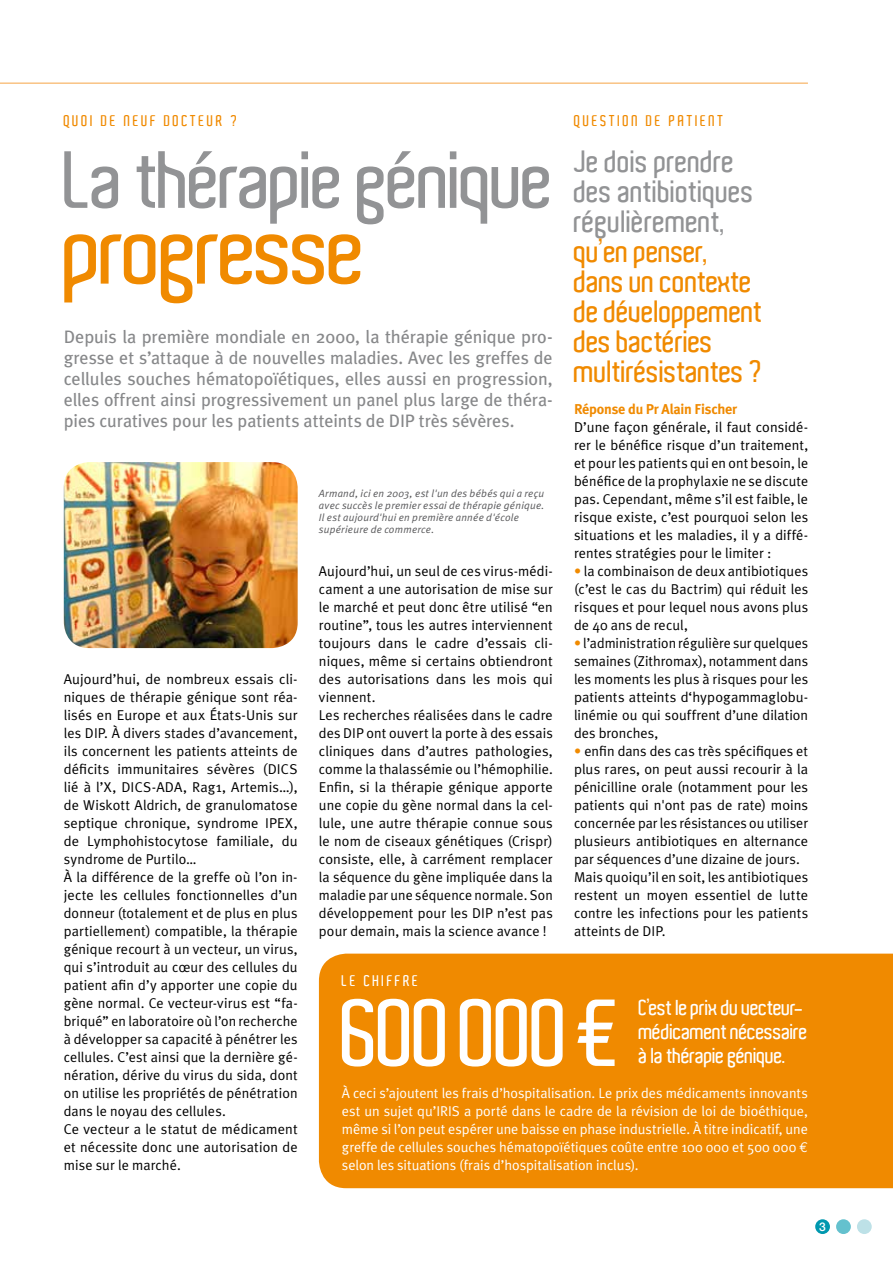
<style>
.page{position:relative;width:893px;height:1263px;background:#fff}
.page>*{position:absolute;margin:0;border:0;box-sizing:border-box;transform-origin:0 0}
.t1{font:600 93px "Aldo";letter-spacing:-.045em;color:#f08a00}
.t2{font:600 91.5px "Aldo";letter-spacing:-.045em;color:#fff}
.t3{font:600 78px "Aldo";letter-spacing:-.045em;color:#929395}
.t4{font:600 30px/30px "Aldo";letter-spacing:-.02em;color:#f08a00}
.t5{font:600 30px/30px "Aldo";letter-spacing:-.01em;color:#929395}
.t6{font:600 21px/24px "Aldo";letter-spacing:-.03em;color:#fff}
.t7{font:18px/21px "Meta Plus";letter-spacing:-.005em;color:#87888a;text-align:justify}
.t8{font:600 15px "Aldo";letter-spacing:.16em;color:#f08a00}
.t9{font:600 15px "Aldo";letter-spacing:.16em;color:#fff}
.t10{font:14.25px/18px "Meta Plus Normal";letter-spacing:.005em;color:#000}
.t11{font:14.25px/18px "Meta Plus Normal";color:#fff;text-align:justify}
.t12{font:700 14.25px "Meta Plus";letter-spacing:-.015em;color:#f08a00}
.t13{font:500 12px "Helvetica Neue";color:#fff}
.t14{font:italic 10.5px/12px "Meta Plus Normal";letter-spacing:.025em;color:#58585a}
.s1{color:#f08a00}
.s2{font-family:"Euro Mono"}
</style>
<div class="page">
<hr style="left:0;top:83px;width:808px;height:1px;background:#f7ae5a">
<div style="left:815px;top:1219px;width:15px;height:15px;background:#0098af;border-radius:50%"></div>
<div style="left:836px;top:1219px;width:15px;height:15px;background:#64c1ce;border-radius:50%"></div>
<div style="left:857px;top:1219px;width:15px;height:15px;background:#bde1e7;border-radius:50%"></div>
<div style="left:319px;top:954px;width:574px;height:234px;background:#f08a00"></div>
<img style="left:64px;top:462px;width:234px;height:186px">
<p class="t8" style="left:64px;top:113px;width:175px">QUOI DE NEUF DOCTEUR ?</p>
<h3 class="t3" style="left:64px;top:136px;width:492px">La thérapie génique</h3>
<h1 class="t1" style="left:64px;top:198px;width:305px">progresse</h1>
<p class="t8" style="left:574px;top:113px;width:151px">QUESTION DE PATIENT</p>
<h3 class="t5" style="left:574px;top:147px;width:182px">Je dois prendre des antibiotiques régulièrement,</h3>
<h3 class="t4" style="left:574px;top:237px;width:190px">qu’en penser, dans un contexte de développement des bactéries multirésistantes ?</h3>
<p class="t7" style="left:64px;top:326px;width:490px">Depuis la première mondiale en 2000, la thérapie génique pro&shy;gresse et s’attaque à de nouvelles maladies. Avec les greffes de cellules souches hématopoïétiques, elles aussi en progression, elles offrent ainsi progressivement un panel plus large de théra&shy;pies curatives pour les patients atteints de DIP très sévères.</p>
<p class="t12" style="left:574px;top:401px;width:165px">Réponse du Pr Alain Fischer</p>
<p class="t10" style="left:574px;top:418px;width:236px;text-align:justify">D’une façon générale, il faut considé&shy;rer le bénéfice risque d’un traitement, et pour les patients qui en ont besoin, le bénéfice de la prophylaxie ne se discute pas. Cependant, même s’il est faible, le risque existe, c’est pourquoi selon les situations et les maladies, il y a diffé&shy;rentes stratégies pour le limiter :</p>
<p class="t10" style="left:574px;top:562px;width:236px;text-align:justify"><span class="s1">•</span> la combinaison de deux antibiotiques (c’est le cas du Bactrim) qui réduit les risques et pour lequel nous avons plus de 40 ans de recul,</p>
<p class="t10" style="left:574px;top:634px;width:236px;text-align:justify"><span class="s1">•</span> l’administration régulière sur quelques semaines (Zithromax), notamment dans les moments les plus à risques pour les patients atteints d‘hypogammaglobu&shy;linémie ou qui souffrent d’une dilation des bronches,</p>
<p class="t10" style="left:574px;top:742px;width:236px"><span class="s1">•</span> enfin dans des cas très spécifiques et plus rares, on peut aussi recourir à la pénicilline orale (notamment pour les patients qui n'ont pas de rate) moins concernée par les résistances ou utiliser plusieurs antibiotiques en alternance par séquences d’une dizaine de jours.<br>Mais quoiqu’il en soit, les antibiotiques restent un moyen essentiel de lutte contre les infections pour les patients atteints de DIP.</p>
<p class="t14" style="left:319px;top:487px;width:227px">Armand, ici en 2003, est l'un des bébés qui a reçu avec succès le premier essai de thérapie génique.<br>Il est aujourd'hui en première année d'école supérieure de commerce.</p>
<p class="t10" style="left:319px;top:562px;width:235px">Aujourd’hui, un seul de ces virus-médi&shy;cament a une autorisation de mise sur le marché et peut donc être utilisé “en routine”, tous les autres interviennent toujours dans le cadre d’essais cli&shy;niques, même si certains obtiendront des autorisations dans les mois qui viennent.<br>Les recherches réalisées dans le cadre des DIP ont ouvert la porte à des essais cliniques dans d’autres pathologies, comme la thalassémie ou l’hémophilie.<br>Enfin, si la thérapie génique apporte une copie du gène normal dans la cel&shy;lule, une autre thérapie connue sous le nom de ciseaux génétiques (Crispr) consiste, elle, à carrément remplacer la séquence du gène impliquée dans la maladie par une séquence normale. Son développement pour les DIP n’est pas pour demain, mais la science avance !</p>
<p class="t10" style="left:64px;top:670px;width:235px">Aujourd’hui, de nombreux essais cli&shy;niques de thérapie génique sont réa&shy;lisés en Europe et aux États-Unis sur les DIP. À divers stades d’avancement, ils concernent les patients atteints de déficits immunitaires sévères (DICS lié à l’X, DICS-ADA, Rag1, Artemis…), de Wiskott Aldrich, de granulomatose septique chronique, syndrome IPEX, de Lymphohistocytose familiale, du syndrome de Purtilo…<br>À la différence de la greffe où l’on in&shy;jecte les cellules fonctionnelles d’un donneur (totalement et de plus en plus partiellement) compatible, la thérapie génique recourt à un vecteur, un virus, qui s’introduit au cœur des cellules du patient afin d’y apporter une copie du gène normal. Ce vecteur-virus est “fa&shy;briqué” en laboratoire où l’on recherche à développer sa capacité à pénétrer les cellules. C’est ainsi que la dernière gé&shy;nération, dérive du virus du sida, dont on utilise les propriétés de pénétration dans le noyau des cellules.<br>Ce vecteur a le statut de médicament et nécessite donc une autorisation de mise sur le marché.</p>
<p class="t9" style="left:342px;top:972px;width:78px">LE CHIFFRE</p>
<h3 class="t6" style="left:639px;top:995px;width:171px">C’est le prix du vecteur&shy;médicament nécessaire</h3>
<h2 class="t2" style="left:342px;top:982px;width:283px">600000€</h2>
<h3 class="t6" style="left:639px;top:1043px;width:149px">à la thérapie génique.</h3>
<p class="t11" style="left:342px;top:1084px;width:468px">À ceci s’ajoutent les frais d’hospitalisation. Le prix des médicaments innovants est un sujet qu’IRIS a porté dans le cadre de la révision de loi de bioéthique, même si l’on peut espérer une baisse en phase industrielle. À titre indicatif, une greffe de cellules souches hématopoïétiques coûte entre 100 000 et 500 000 <span class="s2">€ </span>selon les situations (frais d’hospitalisation inclus).</p>
<p class="t13" style="left:819px;top:1219px;width:8px">3</p>
</div>
